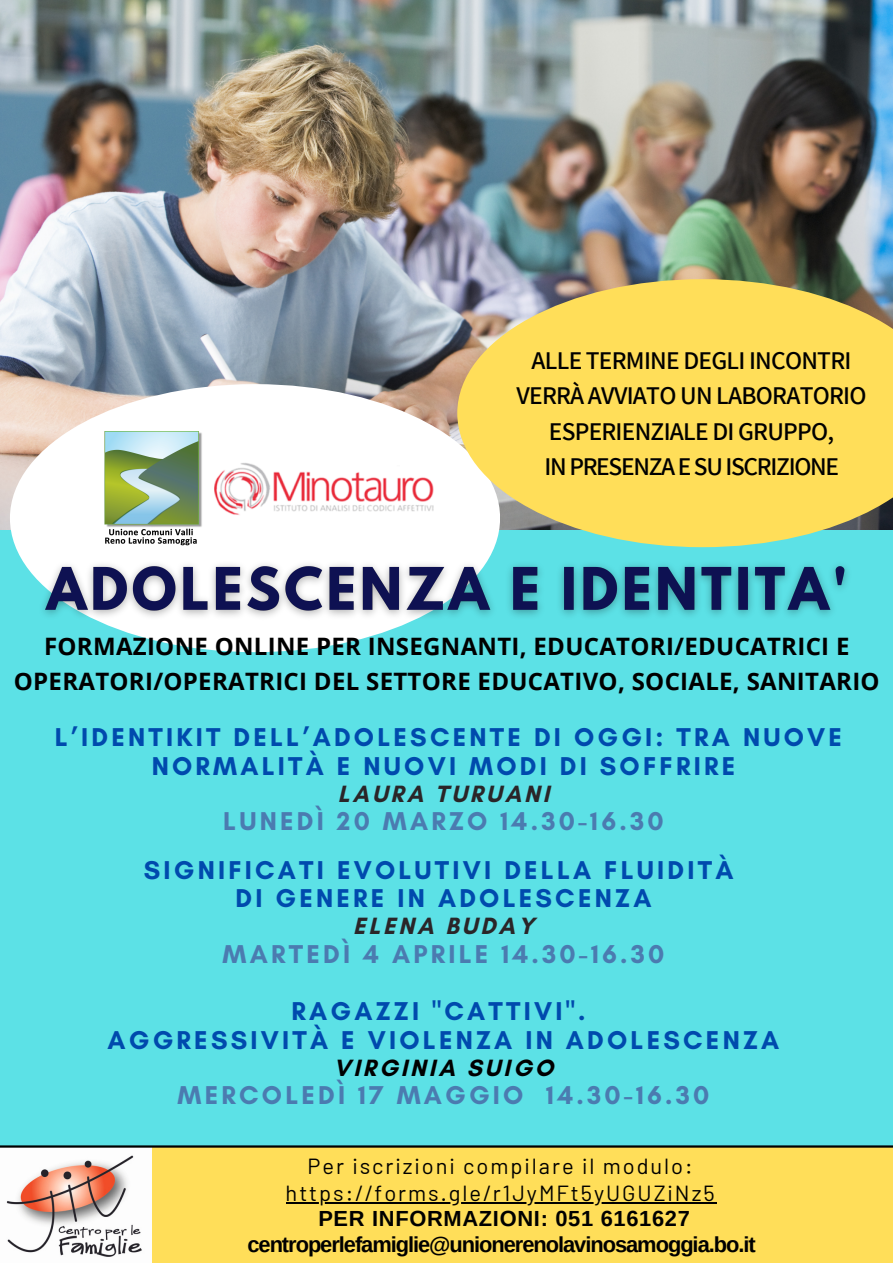
<style>
.page{position:relative;width:893px;height:1263px;background:#5ce1e6}
.page>*{position:absolute;margin:0;border:0;box-sizing:border-box;transform-origin:0 0}
.t1{font:700 26.25px/28.7px "Glacial Indifference";letter-spacing:.125em;color:#004aad;text-align:center}
.t2{font:700 26.25px "Glacial Indifference";letter-spacing:.125em;color:#4b7bb0}
.t3{font:600 25.5px/35.5px "Assistant";letter-spacing:-.03em;color:#000;text-align:center}
.t4{font:700 24px/34.9px "Open Sans";letter-spacing:.01em;color:#000;text-align:center}
.t5{font:700 24px "Glacial Indifference";letter-spacing:.125em;color:#2a2528}
.t6{font:700 24px "Glacial Indifference";letter-spacing:.125em;color:#000}
.t7{font:700 21.9px/26.5px "Arimo";letter-spacing:-.045em;color:#000;text-align:center}
.t8{font:21.9px/26.5px "Barlow";letter-spacing:.09em;color:#000;text-align:center}
</style>
<div class="page">
<div style="left:0;top:1147px;width:893px;height:116px;background:#ffde59"></div>
<img style="left:0;top:0;width:893px;height:530px">
<img style="left:0;top:1147px;width:152px;height:116px">
<div style="left:10px;top:384px;width:490px;height:268px;background:#fff;border-radius:50%"></div>
<img style="left:104px;top:431px;width:98px;height:115px">
<img style="left:214px;top:463px;width:219px;height:52px">
<hr style="left:0;top:1145px;width:893px;height:2px;background:#000">
<hr style="left:285px;top:1202px;width:431px;height:1px;background:#000">
<img style="left:32px;top:553px;width:816px;height:89px">
<svg style="left:457px;top:279px;width:436px;height:268px;fill:#ffde59"></svg>
<p class="t3" style="left:516px;top:342px;width:352px">ALLE TERMINE DEGLI INCONTRI<br>VERRÀ AVVIATO UN LABORATORIO<br>ESPERIENZIALE DI GRUPPO,<br>INPRESENZAESUISCRIZIONE</p>
<p class="t4" style="left:14px;top:628px;width:867px">FORMAZIONE ONLINE PER INSEGNANTI, EDUCATORI/EDUCATRICI E<br>OPERATORI/OPERATRICI DEL SETTORE EDUCATIVO, SOCIALE, SANITARIO</p>
<p class="t1" style="left:55px;top:722px;width:789px">L’IDENTIKIT DELL’ADOLESCENTE DI OGGI: TRA NUOVE<br>NORMALITÀ E NUOVI MODI DI SOFFRIRE</p>
<p class="t5" style="left:338px;top:779px;width:213px">LAURA TURUANI</p>
<p class="t2" style="left:223px;top:805px;width:442px">LUNEDÌ 20 MARZO 14.30-16.30</p>
<p class="t1" style="left:144px;top:855px;width:591px">SIGNIFICATI EVOLUTIVI DELLA FLUIDITÀ<br>DI GENERE IN ADOLESCENZA</p>
<p class="t5" style="left:353px;top:912px;width:182px">ELENA BUDAY</p>
<p class="t2" style="left:222px;top:938px;width:443px">MARTEDÌ 4 APRILE 14.30-16.30</p>
<p class="t1" style="left:108px;top:996px;width:673px">RAGAZZI "CATTIVI".<br>AGGRESSIVITÀ E VIOLENZA IN ADOLESCENZA</p>
<p class="t6" style="left:334px;top:1053px;width:221px">VIRGINIA SUIGO</p>
<p class="t2" style="left:178px;top:1079px;width:533px">MERCOLEDÌ 17 MAGGIO 14.30-16.30</p>
<p class="t8" style="left:285px;top:1152px;width:430px">Per iscrizioni compilare il modulo: https://forms.gle/r1JyMFt5yUGUZiNz5</p>
<p class="t7" style="left:247px;top:1205px;width:510px">PER INFORMAZIONI: 051 6161627 centroperlefamiglie@unionerenolavinosamoggia.bo.it</p>
</div>
